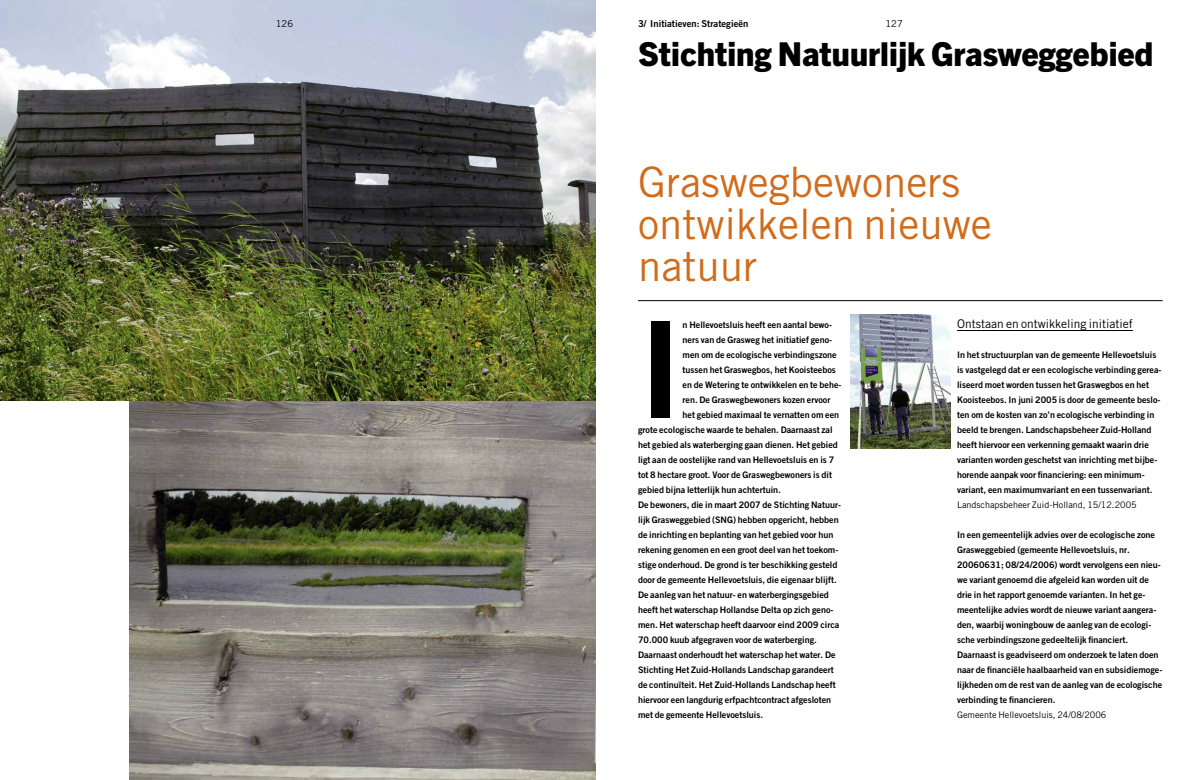
<style>
.page{position:relative;width:1191px;height:780px;background:#fff}
.page>*{position:absolute;margin:0;border:0;box-sizing:border-box;transform-origin:0 0}
.t1{font:133.7px "Trade Gothic LT Std Bd 2";color:#000}
.t2{font:42px/42px "Trade Gothic LT Std";color:#d06c1b}
.t3{font:800 33px "Trade Gothic Next LT Pro";color:#000}
.t4{font:12px "Trade Gothic LT Std";color:#000}
.t5{font:9.5px "Trade Gothic LT Std Bd 2";color:#000}
.t6{font:9.5px "Trade Gothic LT Std";color:#000}
.t7{font:9px/15px "Trade Gothic LT Std Bd 2";color:#000}
.t8{font:9px "Trade Gothic LT Std";color:#000}
</style>
<div class="page">
<img style="left:130px;top:400px;width:465px;height:380px">
<img style="left:850px;top:315px;width:100px;height:133px">
<img style="left:0;top:0;width:595px;height:400px">
<hr style="left:957px;top:331px;width:176px;height:1px;background:#000">
<hr style="left:638px;top:300px;width:524px;height:1px;background:#000">
<p class="t6" style="left:276px;top:20px;width:19px">126</p>
<p class="t5" style="left:638px;top:20px;width:112px">3/ Initiatieven: Strategieën</p>
<p class="t6" style="left:885px;top:20px;width:19px">127</p>
<h3 class="t3" style="left:638px;top:43px;width:517px">Stichting Natuurlĳk Grasweggebied</h3>
<h2 class="t2" style="left:638px;top:165px;width:355px">Graswegbewoners ontwikkelen nieuwe natuur</h2>
<h1 class="t1" style="left:638px;top:321px;width:46px">I</h1>
<p class="t7" style="left:682px;top:318px;width:151px">n Hellevoetsluis heeft een aantal bewo-</p>
<p class="t7" style="left:682px;top:333px;width:151px">ners van de Grasweg het initiatief geno-</p>
<p class="t7" style="left:682px;top:348px;width:156px">men om de ecologische verbindingszone</p>
<p class="t7" style="left:682px;top:363px;width:155px">tussen het Graswegbos, het Kooisteebos</p>
<p class="t7" style="left:682px;top:378px;width:161px">en de Wetering te ontwikkelen en te behe-</p>
<p class="t7" style="left:682px;top:393px;width:149px">ren. De Grasweg bewoners kozen ervoor</p>
<p class="t7" style="left:682px;top:408px;width:158px">het gebied maximaal te vernatten om een</p>
<p class="t7" style="left:638px;top:423px;width:196px">grote ecologische waarde te behalen. Daarnaast zal</p>
<p class="t7" style="left:638px;top:438px;width:201px">het gebied als waterberging gaan dienen. Het gebied</p>
<p class="t7" style="left:638px;top:453px;width:198px">ligt aan de oostelijke rand van Hellevoetsluis en is 7</p>
<p class="t7" style="left:638px;top:468px;width:196px">tot 8 hectare groot. Voor de Graswegbewoners is dit</p>
<p class="t7" style="left:638px;top:483px;width:144px">gebied bijna letterlijk hun achtertuin.</p>
<p class="t7" style="left:638px;top:498px;width:205px">De bewoners, die in maart 2007 de Stichting Natuur -</p>
<p class="t7" style="left:638px;top:513px;width:202px">lijk Grasweggebied (SNG) hebben opgericht, hebben</p>
<p class="t7" style="left:638px;top:528px;width:197px">de inrichting en beplanting van het gebied voor hun</p>
<p class="t7" style="left:638px;top:543px;width:202px">rekening genomen en een groot deel van het toekom-</p>
<p class="t7" style="left:638px;top:558px;width:201px">stige onderhoud. De grond is ter beschikking gesteld</p>
<p class="t7" style="left:638px;top:573px;width:200px">door de gemeente Hellevoetsluis, die eigenaar blijft.</p>
<p class="t7" style="left:638px;top:588px;width:192px">De aanleg van het natuur- en waterbergingsgebied</p>
<p class="t7" style="left:638px;top:603px;width:197px">heeft het waterschap Hollandse Delta op zich geno-</p>
<p class="t7" style="left:638px;top:618px;width:203px">men. Het waterschap heeft daarvoor eind 2009 circa</p>
<p class="t7" style="left:638px;top:633px;width:180px">70.000 kuub afgegraven voor de waterberging.</p>
<p class="t7" style="left:638px;top:648px;width:199px">Daarnaast onderhoudt het waterschap het water. De</p>
<p class="t7" style="left:638px;top:663px;width:197px">Stichting Het Zuid-Hollands Landschap garandeert</p>
<p class="t7" style="left:638px;top:678px;width:199px">de continuïteit. Het Zuid-Hollands Landschap heeft</p>
<p class="t7" style="left:638px;top:693px;width:195px">hiervoor een langdurig erfpachtcontract afgesloten</p>
<p class="t7" style="left:638px;top:708px;width:127px">met de gemeente Hellevoetsluis.</p>
<h3 class="t4" style="left:957px;top:319px;width:177px">Ontstaan en ontwikkeling initiatief</h3>
<p class="t7" style="left:957px;top:348px;width:206px">In het structuurplan van de gemeente Hellevoetsluis is vastgelegd dat er een ecologische verbinding gerea&shy;liseerd moet worden tussen het Graswegbos en het Kooisteebos. In juni 2005 is door de gemeente beslo&shy;ten om de kosten van zo’n ecologische verbinding in beeld te brengen. Landschapsbeheer Zuid-Holland heeft hiervoor een verkenning gemaakt waarin drie varianten worden geschetst van inrichting met bijbe&shy;horende aanpak voor financiering: een minimum - variant, een maximumvariant en een tussenvariant.</p>
<p class="t8" style="left:957px;top:501px;width:181px">Landschapsbeheer Zuid-Holland, 15/12.2005</p>
<p class="t7" style="left:957px;top:528px;width:207px">In een gemeentelijk advies over de ecologische zone Grasweggebied (gemeente Hellevoetsluis, nr.<br>20060631; 08/24/2006) wordt vervolgens een nieu&shy;we variant genoemd die afgeleid kan worden uit de drie in het rapport genoemde varianten. In het ge - meentelijke advies wordt de nieuwe variant aangera&shy;den, waarbij woningbouw de aanleg van de ecologi&shy;sche verbindingszone gedeeltelijk financiert.<br>Daarnaast is geadviseerd om onderzoek te laten doen naar de financiële haalbaarheid van en subsidiemoge&shy;lijkheden om de rest van de aanleg van de ecologische verbinding te financieren.</p>
<p class="t8" style="left:957px;top:711px;width:151px">Gemeente Hellevoetsluis, 24/08/2006</p>
</div>
